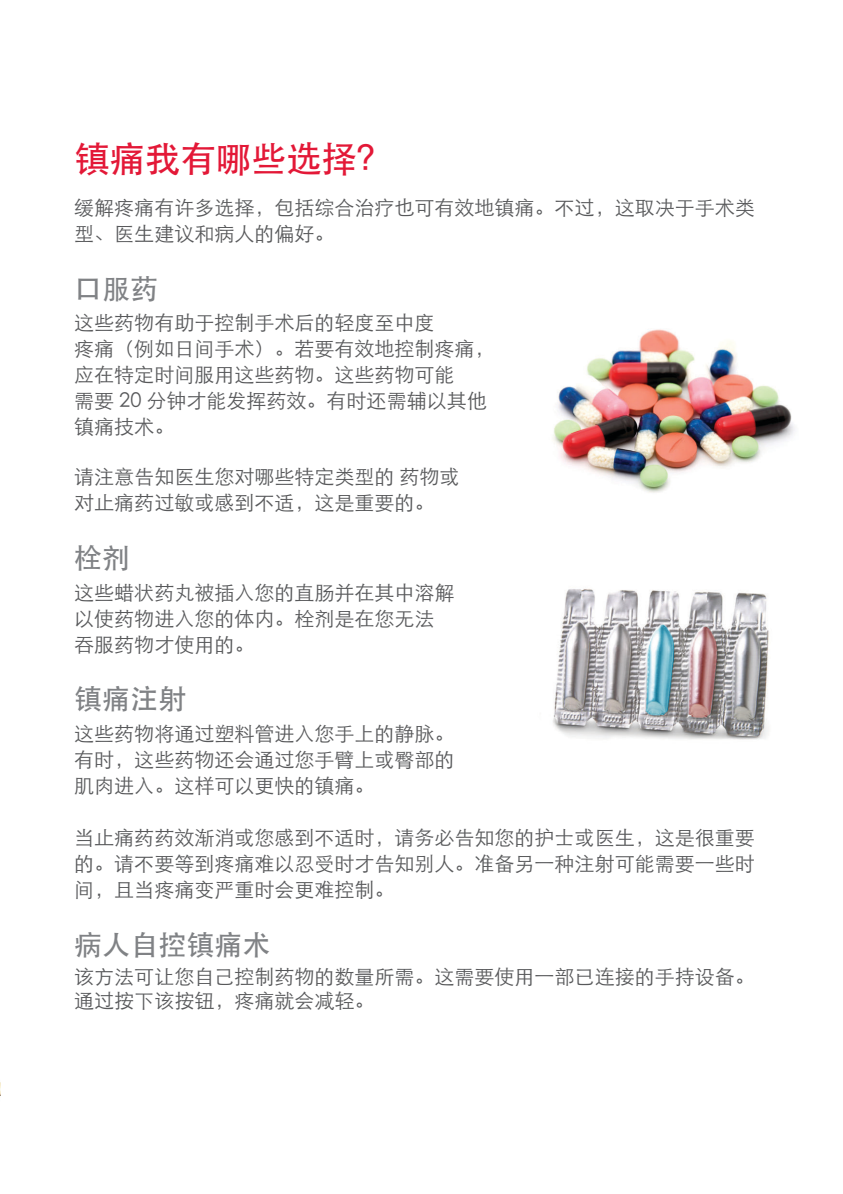
<style>
.page{position:relative;width:843px;height:1194px;background:#fff}
.page>*{position:absolute;margin:0;border:0;box-sizing:border-box;transform-origin:0 0}
.t1{font:36px "ST Heiti";letter-spacing:-.02em;color:#e31837}
.t2{font:28px "ST Heiti";color:#808285}
.t3{font:20px/26px "ST Xihei";color:#58595b}
</style>
<div class="page">
<img style="left:0;top:1082px;width:1px;height:14px">
<img style="left:553px;top:329px;width:242px;height:411px">
<p class="t1" style="left:74px;top:141px;width:320px">镇痛我有哪些选择？</p>
<p class="t3" style="left:74px;top:195px;width:682px">缓解疼痛有许多选择，包括综合治疗也可有效地镇痛。不过，这取决于手术类型、医生建议和病人的偏好。</p>
<p class="t2" style="left:74px;top:275px;width:85px">口服药</p>
<p class="t3" style="left:74px;top:310px;width:361px">这些药物有助于控制手术后的轻度至中度</p>
<p class="t3" style="left:74px;top:336px;width:422px">疼痛（例如日间手术）。若要有效地控制疼痛，</p>
<p class="t3" style="left:74px;top:362px;width:381px">应在特定时间服用这些药物。这些药物可能</p>
<p class="t3" style="left:74px;top:388px;width:414px">需要 20 分钟才能发挥药效。有时还需辅以其他</p>
<p class="t3" style="left:74px;top:414px;width:101px">镇痛技术。</p>
<p class="t3" style="left:74px;top:464px;width:386px">请注意告知医生您对哪些特定类型的 药物或</p>
<p class="t3" style="left:74px;top:490px;width:361px">对止痛药过敏或感到不适，这是重要的。</p>
<p class="t2" style="left:74px;top:544px;width:57px">栓剂</p>
<p class="t3" style="left:74px;top:579px;width:381px">这些蜡状药丸被插入您的直肠并在其中溶解</p>
<p class="t3" style="left:74px;top:605px;width:361px">以使药物进入您的体内。栓剂是在您无法</p>
<p class="t3" style="left:74px;top:631px;width:182px">吞服药物才使用的。</p>
<p class="t2" style="left:74px;top:685px;width:113px">镇痛注射</p>
<p class="t3" style="left:74px;top:721px;width:381px">这些药物将通过塑料管进入您手上的静脉。</p>
<p class="t3" style="left:74px;top:747px;width:381px">有时，这些药物还会通过您手臂上或臀部的肌肉进入。这样可以更快的镇痛。</p>
<p class="t3" style="left:74px;top:825px;width:682px;text-align:justify">当止痛药药效渐消或您感到不适时，请务必告知您的护士或医生，这是很重要的。请不要等到疼痛难以忍受时才告知别人。准备另一种注射可能需要一些时间，且当疼痛变严重时会更难控制。</p>
<p class="t2" style="left:74px;top:930px;width:197px">病人自控镇痛术</p>
<p class="t3" style="left:74px;top:965px;width:682px;line-height:24px">该方法可让您自己控制药物的数量所需。这需要使用一部已连接的手持设备。通过按下该按钮，疼痛就会减轻。</p>
</div>
